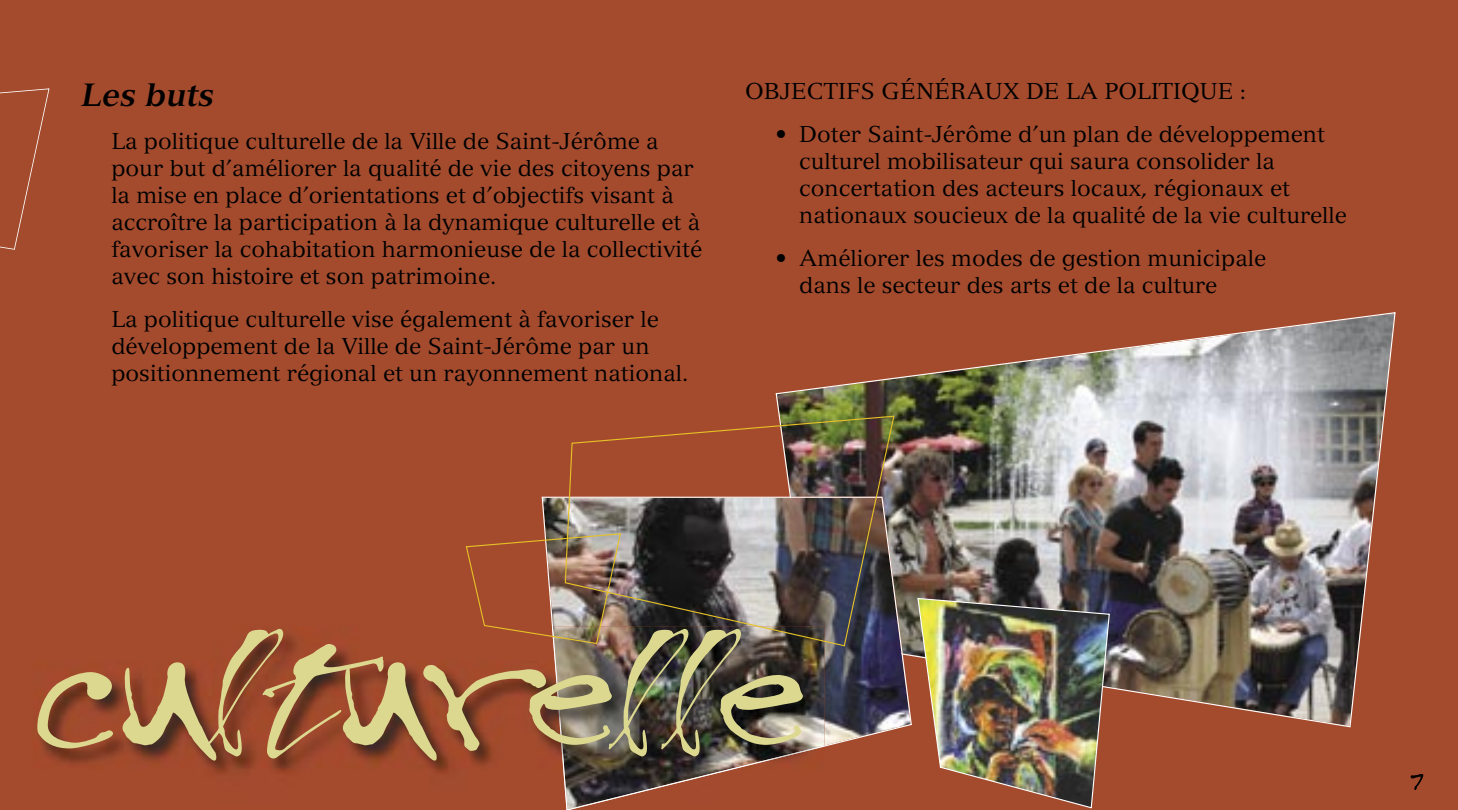
<style>
.page{position:relative;width:1458px;height:810px;background:#a44b2d}
.page>*{position:absolute;margin:0;border:0;box-sizing:border-box;transform-origin:0 0}
.t1{font:157.5px "Treefrog";color:#ddd890}
.t2{font:italic 700 31.5px "Versailles";color:#000}
.t3{font:22.5px/27px "Versailles";color:#000}
.t4{font:20.25px "Treefrog";color:#000}
</style>
<div class="page">
<img style="left:776px;top:312px;width:620px;height:415px">
<img style="left:542px;top:497px;width:370px;height:250px">
<img style="left:39px;top:634px;width:513px;height:140px">
<img style="left:552px;top:644px;width:272px;height:166px">
<img style="left:565px;top:416px;width:330px;height:230px">
<img style="left:917px;top:598px;width:193px;height:210px">
<svg style="left:0;top:88px;width:49px;height:162px"></svg>
<img style="left:466px;top:533px;width:155px;height:111px">
<svg style="left:1410px;top:774px;width:13px;height:16px"></svg>
<h2 class="t2" style="left:81px;top:75px;width:135px">Les buts</h2>
<p class="t3" style="left:111px;top:127px;width:592px">La politique culturelle de la Ville de Saint-Jérôme a pour but d’améliorer la qualité de vie des citoyens par la mise en place d’orientations et d’objectifs visant à accroître la participation à la dynamique culturelle et à favoriser la cohabitation harmonieuse de la collectivité avec son histoire et son patrimoine.</p>
<p class="t3" style="left:111px;top:305px;width:579px">La politique culturelle vise également à favoriser le développement de la Ville de Saint-Jérôme par un positionnement régional et un rayonnement national.</p>
<p class="t3" style="left:745px;top:77px;width:502px">OBJECTIFS GÉNÉRAUX DE LA POLITIQUE :</p>
<p class="t3" style="left:799px;top:120px;width:549px;text-indent:-24px">• Doter Saint-Jérôme d’un plan de développement culturel mobilisateur qui saura consolider la concertation des acteurs locaux, régionaux et nationaux soucieux de la qualité de la vie culturelle</p>
<p class="t3" style="left:799px;top:244px;width:469px;text-indent:-24px">• Améliorer les modes de gestion municipale dans le secteur des arts et de la culture</p>
<h1 class="t1" style="left:36px;top:621px;width:771px">culturelle</h1>
<p class="t4" style="left:1410px;top:771px;width:16px">7</p>
</div>
